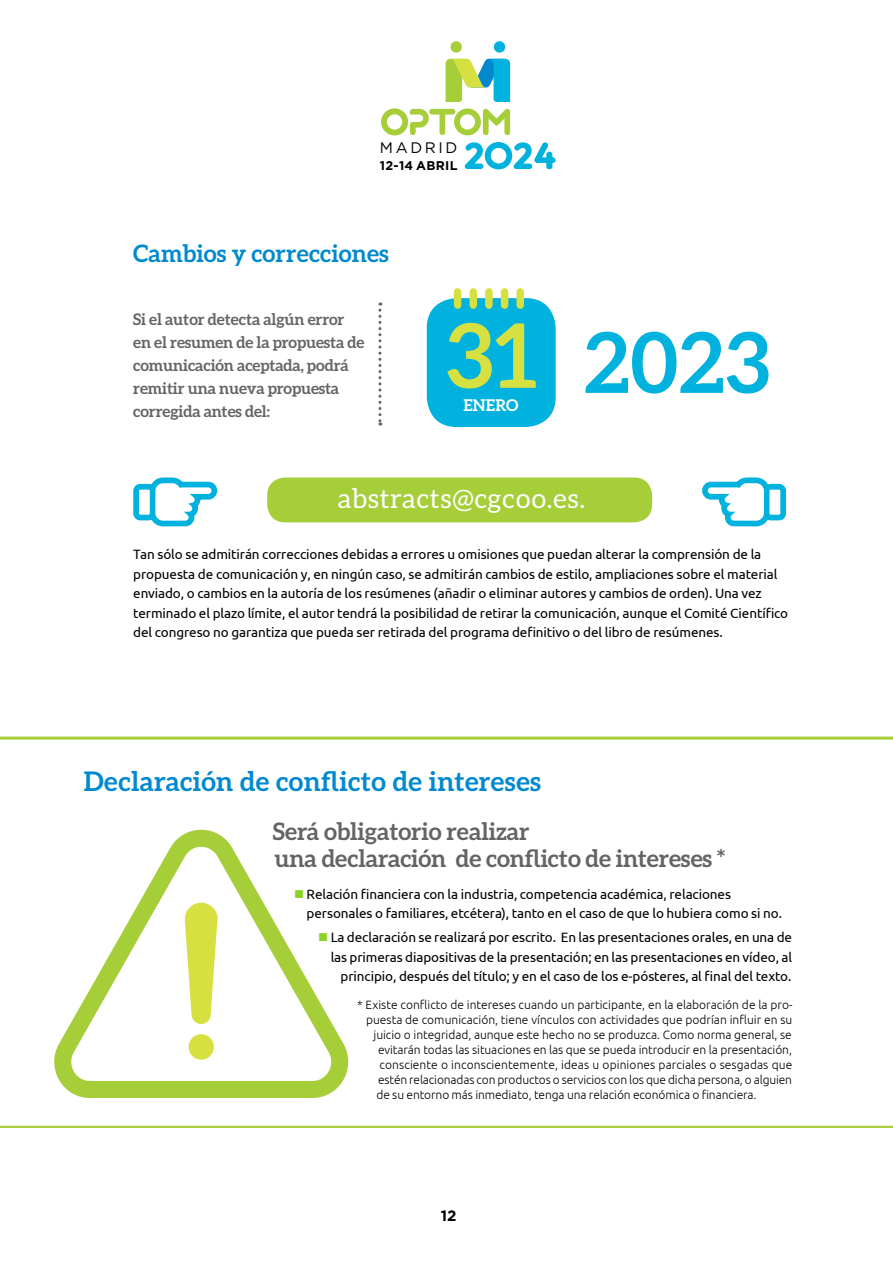
<style>
.page{position:relative;width:893px;height:1263px;background:#fff}
.page>*{position:absolute;margin:0;border:0;box-sizing:border-box;transform-origin:0 0}
.t1{font:700 88.95px "Aleo";color:#d6e040}
.t2{font:700 83.85px "Aleo";color:#00b2dd}
.t3{font:700 27px "Aleo";letter-spacing:.01em;color:#0089cf}
.t4{font:27px "Aleo";letter-spacing:.03em;color:#fff}
.t5{font:700 24px/27px "Aleo";letter-spacing:-.005em;color:#636466}
.t6{font:700 24px "Aleo";letter-spacing:.005em;color:#0089cf}
.t7{font:700 16.2px "Aleo";letter-spacing:.01em;color:#fff}
.t8{font:700 15.9px/23px "Aleo";letter-spacing:-.005em;color:#636466}
.t9{font:15.3px "Gotham";letter-spacing:.17em;color:#000}
.t10{font:700 15px "Gotham";color:#000}
.t11{font:13.5px/19.5px "Ubuntu";letter-spacing:-.005em;color:#000}
.t12{font:700 12.6px "Gotham";letter-spacing:.02em;color:#000}
.t13{font:300 12px "Ubuntu";letter-spacing:-.005em;color:#000}
.s1{color:#8ad327}
</style>
<div class="page">
<svg style="left:464px;top:142px;width:92px;height:28px"></svg>
<svg style="left:446px;top:59px;width:64px;height:43px"></svg>
<div style="left:450px;top:41px;width:12px;height:12px;background:#a6ce39;border-radius:50%"></div>
<div style="left:494px;top:41px;width:11px;height:12px;background:#00b2dd;border-radius:50%"></div>
<svg style="left:381px;top:108px;width:129px;height:27px"></svg>
<div style="left:267px;top:477px;width:385px;height:45px;background:#a6ce39;border-radius:18px"></div>
<svg style="left:133px;top:477px;width:85px;height:50px"></svg>
<svg style="left:702px;top:477px;width:85px;height:50px"></svg>
<hr style="left:0;top:1125px;width:893px;height:3px;background:#a6ce39">
<div style="left:0;top:736px;width:893px;height:390px;background:#fff"></div>
<svg style="left:54px;top:829px;width:295px;height:269px"></svg>
<svg style="left:185px;top:903px;width:33px;height:121px"></svg>
<div style="left:189px;top:1034px;width:25px;height:26px;background:#d6e040;border-radius:50%"></div>
<hr style="left:0;top:736px;width:893px;height:3px;background:#a6ce39">
<svg style="left:378px;top:303px;width:3px;height:122px"></svg>
<div style="left:427px;top:298px;width:129px;height:129px;background:#00b2dd;border-radius:30px"></div>
<div style="left:454px;top:292px;width:7px;height:13px;background:#d6e040"></div>
<div style="left:469px;top:292px;width:8px;height:13px;background:#d6e040"></div>
<div style="left:485px;top:292px;width:8px;height:13px;background:#d6e040"></div>
<div style="left:501px;top:292px;width:7px;height:13px;background:#d6e040"></div>
<div style="left:516px;top:292px;width:8px;height:13px;background:#d6e040"></div>
<p class="t9" style="left:380px;top:140px;width:79px">MADRID</p>
<p class="t12" style="left:380px;top:158px;width:79px">12-14 ABRIL</p>
<h3 class="t6" style="left:133px;top:240px;width:257px">Cambios y correcciones</h3>
<p class="t8" style="left:133px;top:307px;width:233px">Si el autor detecta algún error en el resumen de la propuesta de comunicación aceptada, podrá remitir una nueva propuesta corregida antes del:</p>
<h1 class="t1" style="left:446px;top:304px;width:93px">31</h1>
<p class="t7" style="left:463px;top:396px;width:57px">ENERO</p>
<h2 class="t2" style="left:584px;top:314px;width:187px">2023</h2>
<h3 class="t4" style="left:338px;top:483px;width:249px">abstracts@cgcoo.es.</h3>
<p class="t11" style="left:133px;top:544px;width:656px">Tan sólo se admitirán correcciones debidas a errores u omisiones que puedan alterar la comprensión de la propuesta de comunicación y, en ningún caso, se admitirán cambios de estilo, ampliaciones sobre el material enviado, o cambios en la autoría de los resúmenes (añadir o eliminar autores y cambios de orden). Una vez terminado el plazo límite, el autor tendrá la posibilidad de retirar la comunicación, aunque el Comité Científico del congreso no garantiza que pueda ser retirada del programa definitivo o del libro de resúmenes.</p>
<h3 class="t3" style="left:84px;top:765px;width:458px">Declaración de conflicto de intereses</h3>
<h3 class="t5" style="left:273px;top:817px;width:454px">Será obligatorio realizar<br>una declaración de conflicto de intereses *</h3>
<p class="t11" style="left:307px;top:884px;width:477px;text-indent:-13px"><span class="s1">■</span> Relación financiera con la industria, competencia académica, relaciones personales o familiares, etcétera), tanto en el caso de que lo hubiera como si no.</p>
<p class="t11" style="left:318px;top:927px;width:475px;text-align:right"><span class="s1">■</span> La declaración se realizará por escrito. En las presentaciones orales, en una de las primeras diapositivas de la presentación; en las presentaciones en vídeo, al principio, después del título; y en el caso de los e-pósteres, al final del texto.</p>
<p class="t13" style="left:357px;top:997px;width:437px">* Existe conflicto de intereses cuando un participante, en la elaboración de la pro-</p>
<p class="t13" style="left:366px;top:1012px;width:428px">puesta de comunicación, tiene vínculos con actividades que podrían influir en su</p>
<p class="t13" style="left:374px;top:1027px;width:420px">juicio o integridad, aunque este hecho no se produzca. Como norma general, se</p>
<p class="t13" style="left:378px;top:1042px;width:415px">evitarán todas las situaciones en las que se pueda introducir en la presentación,</p>
<p class="t13" style="left:380px;top:1057px;width:414px">consciente o inconscientemente, ideas u opiniones parciales o sesgadas que</p>
<p class="t13" style="left:378px;top:1072px;width:416px">estén relacionadas con productos o servicios con los que dicha persona, o alguien</p>
<p class="t13" style="left:377px;top:1087px;width:381px">de su entorno más inmediato, tenga una relación económica o financiera.</p>
<p class="t10" style="left:441px;top:1207px;width:17px">12</p>
</div>
